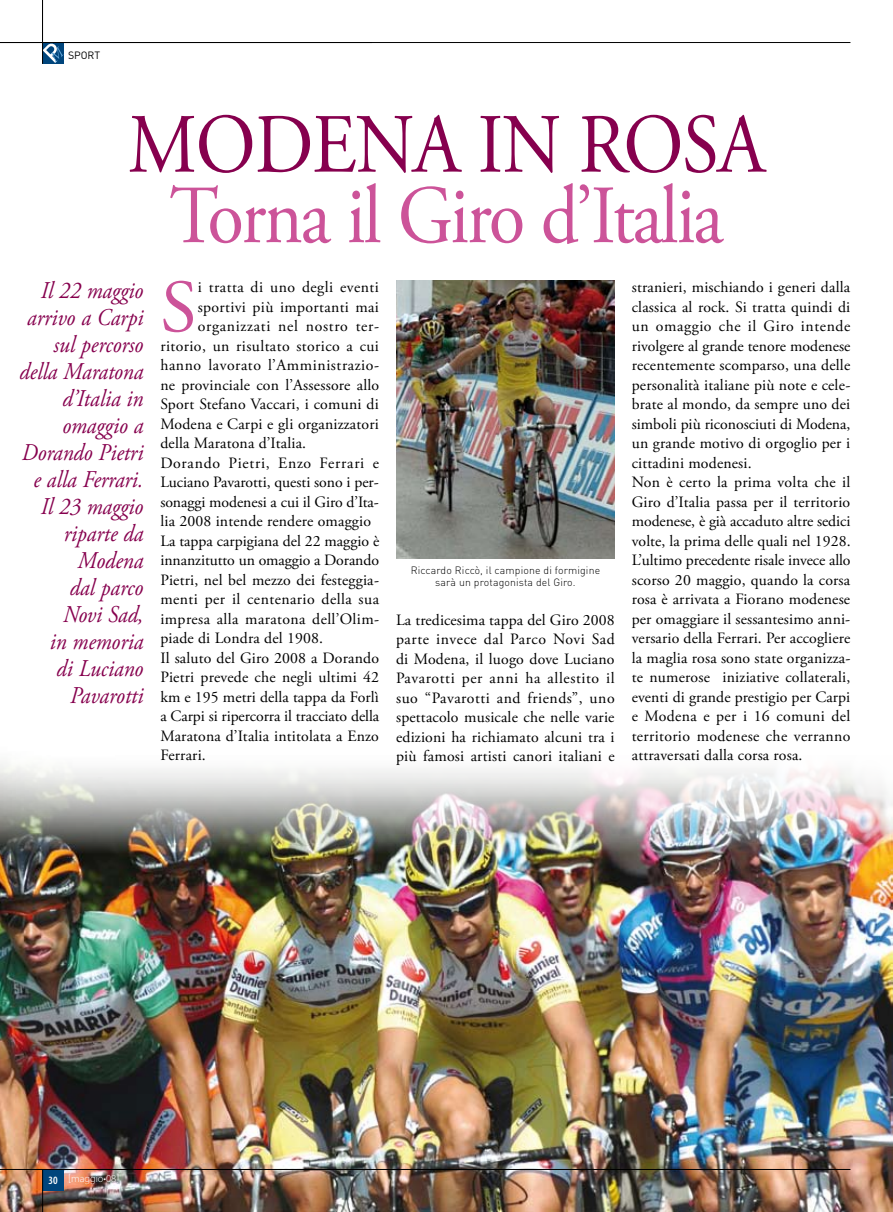
<style>
.page{position:relative;width:893px;height:1212px;background:#fff}
.page>*{position:absolute;margin:0;border:0;box-sizing:border-box;transform-origin:0 0}
.t1{font:84px "Adobe Garamond Pro";color:#86004e;scale:.9 1}
.t2{font:82.5px "Adobe Garamond Pro";letter-spacing:-.03em;color:#cc5399;scale:.9 1}
.t3{font:74.55px "Adobe Garamond Pro";color:#cc5399}
.t4{font:italic 24px/27px "Adobe Garamond Pro";color:#86004e;text-align:right;scale:.9 1}
.t5{font:15.75px/19.5px "Adobe Garamond Pro";letter-spacing:.01em;color:#000;text-align:justify}
.t6{font:15.75px "Adobe Garamond Pro";letter-spacing:.03em;color:#000}
.t7{font:15.75px "Adobe Garamond Pro";letter-spacing:.035em;color:#000}
.t8{font:15.75px "Adobe Garamond Pro";letter-spacing:.05em;color:#000}
.t9{font:15.75px "Adobe Garamond Pro";letter-spacing:.045em;color:#000}
.t10{font:600 condensed 11.25px "Myriad Pro";color:#fff}
.t11{font:300 10.5px/12px "DIN";letter-spacing:.015em;color:#000;text-align:center}
.t12{font:300 10.5px "Myriad Pro";color:#fff}
.t13{font:10.5px "DIN";color:#000}
.s1{font-family:"DIN"}
</style>
<div class="page">
<hr style="left:0;top:42px;width:850px;height:1px;background:#000">
<img style="left:0;top:853px;width:893px;height:359px">
<img style="left:0;top:762px;width:893px;height:91px">
<div style="left:43px;top:1169px;width:21px;height:22px;background:#00457c"></div>
<div style="left:43px;top:43px;width:21px;height:21px;background:#00457c"></div>
<svg style="left:43px;top:43px;width:21px;height:20px"></svg>
<hr style="left:42px;top:0;width:1px;height:64px;background:#000">
<hr style="left:42px;top:1169px;width:1px;height:43px;background:#000">
<hr style="left:0;top:1169px;width:850px;height:1px;background:#000">
<img style="left:396px;top:281px;width:219px;height:278px">
<p class="t13" style="left:68px;top:49px;width:34px">SPORT</p>
<h1 class="t1" style="left:128px;top:95px;width:261px">Modena</h1>
<h1 class="t1" style="left:478px;top:95px;width:165px">in rosa</h1>
<h2 class="t2" style="left:170px;top:166px;width:617px">Torna il Giro d’Italia</h2>
<h3 class="t4" style="left:20px;top:278px;width:139px">Il 22 maggio arrivo a Carpi sul percorso della Maratona d’Italia in omaggio a<br>Dorando Pietri e alla Ferrari.<br>Il 23 maggio riparte da<br>Modena<br>dal parco<br>Novi Sad,<br>in memoria<br>di Luciano<br>Pavarotti</h3>
<h3 class="t3" style="left:160px;top:263px;width:38px">S</h3>
<p class="t6" style="left:198px;top:278px;width:183px">i tratta di uno degli eventi</p>
<p class="t5" style="left:198px;top:297px;width:183px">sportivi più importanti mai</p>
<p class="t9" style="left:198px;top:317px;width:183px">organizzati nel nostro ter-</p>
<p class="t5" style="left:160px;top:336px;width:220px">ritorio, un risultato storico a cui</p>
<p class="t7" style="left:160px;top:356px;width:220px">hanno lavorato l’Amministrazio-</p>
<p class="t5" style="left:160px;top:375px;width:220px">ne provinciale con l’Assessore allo</p>
<p class="t5" style="left:160px;top:395px;width:220px">Sport Stefano Vaccari, i comuni di</p>
<p class="t5" style="left:160px;top:414px;width:220px">Modena e Carpi e gli organizzatori</p>
<p class="t5" style="left:160px;top:434px;width:147px">della Maratona d’Italia.</p>
<p class="t8" style="left:160px;top:453px;width:220px">Dorando Pietri, Enzo Ferrari e</p>
<p class="t5" style="left:160px;top:473px;width:220px">Luciano Pavarotti, questi sono i per-</p>
<p class="t5" style="left:160px;top:492px;width:220px">sonaggi modenesi a cui il Giro d’Ita-</p>
<p class="t5" style="left:160px;top:512px;width:212px">lia 2008 intende rendere omaggio</p>
<p class="t5" style="left:160px;top:531px;width:220px">La tappa carpigiana del 22 maggio è</p>
<p class="t5" style="left:160px;top:551px;width:220px">innanzitutto un omaggio a Dorando</p>
<p class="t5" style="left:160px;top:570px;width:220px">Pietri, nel bel mezzo dei festeggia-</p>
<p class="t6" style="left:160px;top:590px;width:220px">menti per il centenario della sua</p>
<p class="t5" style="left:160px;top:609px;width:220px">impresa alla maratona dell’Olim-</p>
<p class="t5" style="left:160px;top:629px;width:164px">piade di Londra del 1908.</p>
<p class="t5" style="left:160px;top:648px;width:220px">Il saluto del Giro 2008 a Dorando</p>
<p class="t5" style="left:160px;top:668px;width:220px">Pietri prevede che negli ultimi 42</p>
<p class="t5" style="left:160px;top:687px;width:220px">km e 195 metri della tappa da Forlì</p>
<p class="t5" style="left:160px;top:707px;width:220px">a Carpi si ripercorra il tracciato della</p>
<p class="t5" style="left:160px;top:726px;width:220px">Maratona d’Italia intitolata a Enzo</p>
<p class="t5" style="left:160px;top:746px;width:47px">Ferrari.</p>
<p class="t11" style="left:411px;top:564px;width:191px">Riccardo Riccò, il campione di formigine sarà un protagonista del Giro.</p>
<p class="t5" style="left:396px;top:611px;width:220px">La tredicesima tappa del Giro 2008 parte invece dal Parco Novi Sad di Modena, il luogo dove Luciano Pavarotti per anni ha allestito il suo “Pavarotti and friends”, uno spettacolo musicale che nelle varie edizioni ha richiamato alcuni tra i più famosi artisti canori italiani e</p>
<p class="t5" style="left:632px;top:278px;width:220px;text-align:left">stranieri, mischiando i generi dalla classica al rock. Si tratta quindi di un omaggio che il Giro intende rivolgere al grande tenore modenese recentemente scomparso, una delle personalità italiane più note e cele&shy;brate al mondo, da sempre uno dei simboli più riconosciuti di Modena, un grande motivo di orgoglio per i cittadini modenesi.<br>Non è certo la prima volta che il Giro d’Italia passa per il territorio modenese, è già accaduto altre sedici volte, la prima delle quali nel 1928.<br>L’ultimo precedente risale invece allo scorso 20 maggio, quando la corsa rosa è arrivata a Fiorano modenese per omaggiare il sessantesimo anni&shy;versario della Ferrari. Per accogliere la maglia rosa sono state organizza&shy;te numerose iniziative collaterali, eventi di grande prestigio per Carpi e Modena e per i 16 comuni del territorio modenese che verranno attraversati dalla corsa rosa.</p>
<p class="t10" style="left:49px;top:1174px;width:11px">30</p>
<p class="t12" style="left:68px;top:1173px;width:53px"><span class="s1">[</span>maggio•08<span class="s1">]</span></p>
</div>
